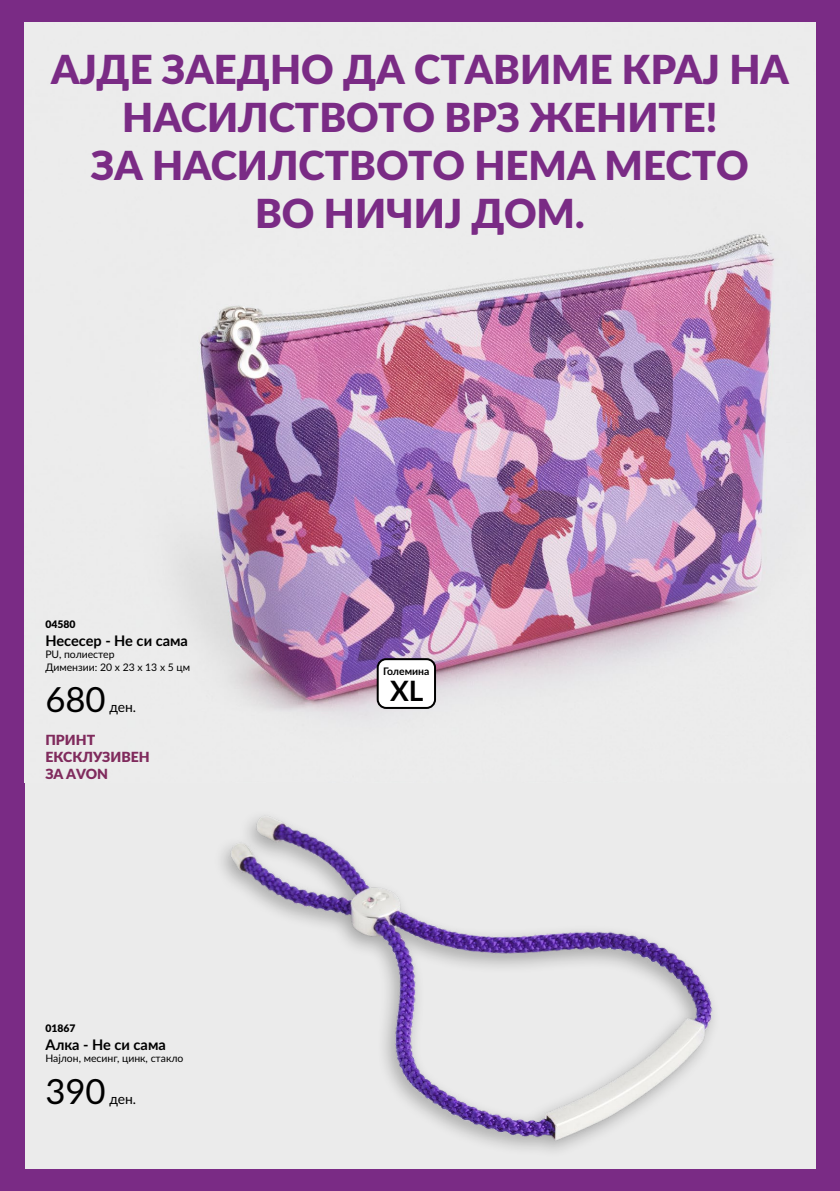
<style>
.page{position:relative;width:840px;height:1191px;background:#fff}
.page>*{position:absolute;margin:0;border:0;box-sizing:border-box;transform-origin:0 0}
.t1{font:900 40px/48px "Lato";color:#7a2b85;text-align:center}
.t2{font:34.6px "Lato";color:#000}
.t3{font:700 28px "Lato";color:#000}
.t4{font:700 14.6px "Lato";color:#000}
.t5{font:900 14px/16.8px "Lato";color:#802b5d}
.t6{font:13.8px "Lato";letter-spacing:-.005em;color:#000}
.t7{font:10.4px/12.4px "Lato";color:#000}
.t8{font:900 10.4px "Lato";color:#000}
.t9{font:700 10.4px "Lato";color:#000}
</style>
<div class="page">
<div style="left:0;top:0;width:839px;height:1191px;background:#7a2b85"></div>
<div style="left:25px;top:23px;width:789px;height:1145px;background:#ebebeb"></div>
<img style="left:188px;top:234px;width:587px;height:478px">
<img style="left:221px;top:815px;width:493px;height:336px">
<div style="left:377px;top:659px;width:58px;height:49px;background:#fff;border-radius:9px"></div>
<div style="left:376px;top:658px;width:60px;height:51px;border:2px solid #000;border-radius:9px"></div>
<p class="t1" style="left:51px;top:43px;width:739px">АЈДЕ ЗАЕДНО ДА СТАВИМЕ КРАЈ НА<br>НАСИЛСТВОТО ВРЗ ЖЕНИТЕ!<br>ЗА НАСИЛСТВОТО НЕМА МЕСТО<br>ВО НИЧИЈ ДОМ.</p>
<p class="t8" style="left:45px;top:616px;width:32px">04580</p>
<p class="t4" style="left:45px;top:629px;width:144px">Несесер - Не си сама</p>
<p class="t7" style="left:45px;top:648px;width:146px">PU, полиестер<br>Димензии: 20 х 23 х 13 х 5 цм</p>
<p class="t2" style="left:45px;top:675px;width:62px">680</p>
<p class="t6" style="left:109px;top:697px;width:28px">ден.</p>
<p class="t5" style="left:45px;top:731px;width:106px">ПРИНТ<br>ЕКСКЛУЗИВЕН<br>ЗА AVON</p>
<p class="t8" style="left:45px;top:1020px;width:32px">01867</p>
<p class="t4" style="left:45px;top:1033px;width:122px">Алка - Не си сама</p>
<p class="t7" style="left:45px;top:1051px;width:139px">Најлон, месинг, цинк, стакло</p>
<p class="t2" style="left:45px;top:1066px;width:62px">390</p>
<p class="t6" style="left:109px;top:1088px;width:28px">ден.</p>
<p class="t9" style="left:383px;top:663px;width:48px">Големина</p>
<p class="t3" style="left:390px;top:670px;width:35px">XL</p>
</div>
